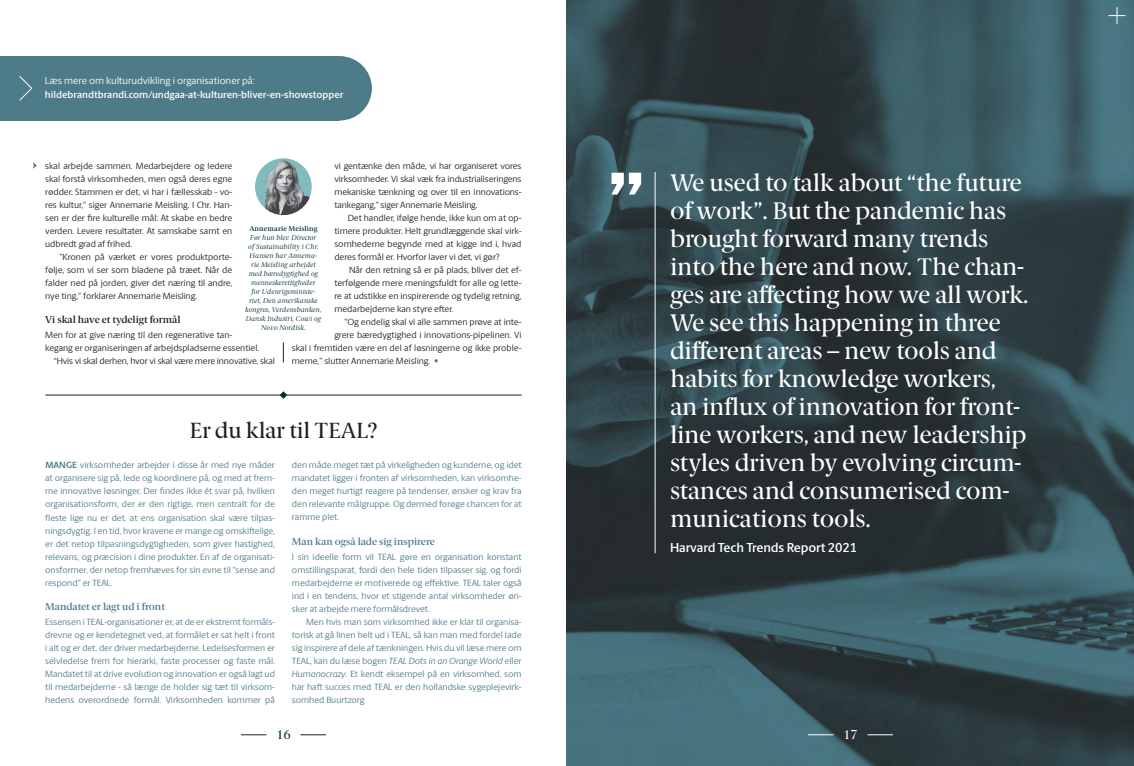
<style>
.page{position:relative;width:1134px;height:766px;background:#fff}
.page>*{position:absolute;margin:0;border:0;box-sizing:border-box;transform-origin:0 0}
.t1{font:900 75.4px "Berlingske Sans";color:#fff}
.t2{font:500 24px/28px "Berlingske Serif";letter-spacing:-.01em;color:#fff}
.t3{font:500 22px "Berlingske Serif";letter-spacing:-.01em;color:#231f20}
.t4{font:13px "Berlingske Sans D Bd";letter-spacing:-.01em;color:#fff}
.t5{font:500 13px "Berlingske Serif";color:#003135}
.t6{font:500 13px "Berlingske Serif";color:#fff}
.t7{font:10px "Berlingske Sans D Bd";color:#fff}
.t8{font:10px "Berlingske Serif D Bd";color:#4d7c88}
.t9{font:10px "Berlingske Sans";color:#fff}
.t10{font:10px "Berlingske Serif D Bd";color:#231f20}
.t11{font:9px/13px "Berlingske Sans";color:#4d7c88;text-align:justify}
.t12{font:9px/13px "Berlingske Sans";letter-spacing:-.005em;color:#231f20;text-align:justify}
.t13{font:italic 7px/9px "Berlingske Serif";letter-spacing:.02em;color:#003135;text-align:center}
.t14{font:7px "Berlingske Serif D Bd";letter-spacing:.02em;color:#003135}
.s1{color:#4d7c88}
.s2{font-weight:700}
.s3{font-style:italic}
</style>
<div class="page">
<svg style="left:300px;top:734px;width:26px;height:1px"></svg>
<svg style="left:241px;top:734px;width:25px;height:1px"></svg>
<img style="left:567px;top:0;width:567px;height:765px">
<svg style="left:1108px;top:7px;width:17px;height:17px"></svg>
<svg style="left:867px;top:734px;width:26px;height:1px"></svg>
<svg style="left:808px;top:734px;width:25px;height:1px"></svg>
<div style="left:0;top:56px;width:340px;height:64px;background:#4d7c88"></div>
<div style="left:308px;top:56px;width:64px;height:64px;background:#4d7c88;border-radius:50%"></div>
<svg style="left:19px;top:76px;width:14px;height:25px"></svg>
<hr style="left:655px;top:172px;width:1px;height:381px;background:#fff">
<svg style="left:283px;top:342px;width:1px;height:20px"></svg>
<img style="left:255px;top:158px;width:57px;height:57px;border-radius:28px">
<hr style="left:45px;top:395px;width:477px;height:1px;background:#231f20">
<svg style="left:280px;top:391px;width:7px;height:8px"></svg>
<svg style="left:33px;top:162px;width:4px;height:7px"></svg>
<p class="t9" style="left:45px;top:74px;width:211px">Læs mere om kulturudvikling i organisationer på:</p>
<p class="t7" style="left:45px;top:87px;width:300px">hildebrandtbrandi.com/undgaa-at-kulturen-bliver-en-showstopper</p>
<p class="t12" style="left:334px;top:159px;width:189px">vi gentænke den måde, vi har organiseret vores virksomheder. Vi skal væk fra industrialiseringens mekaniske tænkning og over til en innovations&shy;tankegang,” siger Annemarie Meisling.</p>
<p class="t12" style="left:334px;top:211px;width:189px;text-indent:13px">Det handler, ifølge hende, ikke kun om at op&shy;timere produkter. Helt grundlæggende skal virk&shy;somhederne begynde med at kigge ind i, hvad deres formål er. Hvorfor laver vi det, vi gør?</p>
<p class="t12" style="left:334px;top:263px;width:189px;text-indent:15px">Når den retning så er på plads, bliver det ef&shy;terfølgende mere meningsfuldt for alle og lette&shy;re at udstikke en inspirerende og tydelig retning, medarbejderne kan styre efter.</p>
<p class="t12" style="left:344px;top:315px;width:179px">”Og endelig skal vi alle sammen prøve at inte-</p>
<p class="t12" style="left:334px;top:328px;width:189px">grere bæredygtighed i innovations-pipelinen. Vi</p>
<p class="t12" style="left:292px;top:341px;width:231px">skal i fremtiden være en del af løsningerne og ikke proble-</p>
<p class="t12" style="left:292px;top:354px;width:148px">merne,” slutter Annemarie Meisling. <span class="s1">•</span></p>
<p class="t12" style="left:45px;top:159px;width:189px">skal arbejde sammen. Medarbejdere og ledere skal forstå virksomheden, men også deres egne rødder. Stammen er det, vi har i fællesskab - vo&shy;res kultur,” siger Annemarie Meisling. I Chr. Han&shy;sen er der fire kulturelle mål: At skabe en bedre verden. Levere resultater. At samskabe samt en udbredt grad af frihed.</p>
<p class="t12" style="left:45px;top:250px;width:189px;text-indent:14px">”Kronen på værket er vores produktporte&shy;følje, som vi ser som bladene på træet. Når de falder ned på jorden, giver det næring til andre, nye ting,” forklarer Annemarie Meisling.</p>
<p class="t10" style="left:45px;top:313px;width:137px">Vi skal have et tydeligt formål</p>
<p class="t12" style="left:45px;top:328px;width:189px">Men for at give næring til den regenerative tan-</p>
<p class="t12" style="left:45px;top:341px;width:216px">kegang er organiseringen af arbejdspladserne essentiel.</p>
<p class="t12" style="left:54px;top:354px;width:222px">“Hvis vi skal derhen, hvor vi skal være mere innovative, skal</p>
<p class="t14" style="left:249px;top:224px;width:69px">Annemarie Meisling</p>
<p class="t13" style="left:245px;top:233px;width:78px">Før hun blev Director<br>of Sustainability i Chr.<br>Hansen har Annema&shy;rie Meisling arbejdet med bæredygtighed og menneskerettigheder<br>for Udenrigsministe&shy;riet, Den amerikanske kongres, Verdensbanken,<br>Dansk Industri, Cowi og<br>Novo Nordisk.</p>
<h3 class="t3" style="left:189px;top:412px;width:190px">Er du klar til TEAL?</h3>
<p class="t11" style="left:45px;top:458px;width:231px"><span class="s2">MANGE</span> virksomheder arbejder i disse år med nye måder at organisere sig på, lede og koordinere på, og med at frem&shy;me innovative løsninger. Der findes ikke ét svar på, hvilken organisationsform, der er den rigtige, men centralt for de fleste lige nu er det, at ens organisation skal være tilpas&shy;ningsdygtig. I en tid, hvor kravene er mange og omskiftelige, er det netop tilpasningsdygtigheden, som giver hastighed, relevans, og præcision i dine produkter. En af de organisati&shy;onsformer, der netop fremhæves for sin evne til ”sense and respond” er TEAL.</p>
<p class="t8" style="left:45px;top:599px;width:121px">Mandatet er lagt ud i front</p>
<p class="t11" style="left:45px;top:614px;width:231px">Essensen i TEAL-organisationer er, at de er ekstremt formåls&shy;drevne og er kendetegnet ved, at formålet er sat helt i front i alt og er det, der driver medarbejderne. Ledelsesformen er selvledelse frem for hierarki, faste processer og faste mål.<br>Mandatet til at drive evolution og innovation er også lagt ud til medarbejderne - så længe de holder sig tæt til virksom&shy;hedens overordnede formål. Virksomheden kommer på</p>
<p class="t11" style="left:292px;top:458px;width:231px">den måde meget tæt på virkeligheden og kunderne, og idet mandatet ligger i fronten af virksomheden, kan virksomhe&shy;den meget hurtigt reagere på tendenser, ønsker og krav fra den relevante målgruppe. Og dermed forøge chancen for at ramme plet.</p>
<p class="t8" style="left:292px;top:534px;width:144px">Man kan også lade sig inspirere</p>
<p class="t11" style="left:292px;top:549px;width:231px">I sin ideelle form vil TEAL gøre en organisation konstant omstillingsparat, fordi den hele tiden tilpasser sig, og fordi medarbejderne er motiverede og effektive. TEAL taler også ind i en tendens, hvor et stigende antal virksomheder øn&shy;sker at arbejde mere formålsdrevet.</p>
<p class="t11" style="left:292px;top:614px;width:231px;text-indent:14px">Men hvis man som virksomhed ikke er klar til organisa&shy;torisk at gå linen helt ud i TEAL, så kan man med fordel lade sig inspirere af dele af tænkningen. Hvis du vil læse mere om TEAL, kan du læse bogen <span class="s3">TEAL Dots in an Orange World</span> eller <span class="s3">Humanocrazy</span>. Et kendt eksempel på en virksomhed, som har haft succes med TEAL er den hollandske sygeplejevirk&shy;somhed Buurtzorg</p>
<h1 class="t1" style="left:609px;top:142px;width:36px">”</h1>
<p class="t2" style="left:670px;top:167px;width:360px">We used to talk about “the future of work”. But the pandemic has brought forward many trends into the here and now. The chan&shy;ges are affecting how we all work.<br>We see this happening in three different areas – new tools and habits for knowledge workers, an influx of innovation for front&shy;line workers, and new leadership styles driven by evolving circum&shy;stances and consumerised com&shy;munications tools.</p>
<h3 class="t4" style="left:670px;top:538px;width:189px">Harvard Tech Trends Report 2021</h3>
<h3 class="t5" style="left:276px;top:724px;width:16px">16</h3>
<h3 class="t6" style="left:843px;top:724px;width:16px">17</h3>
</div>
